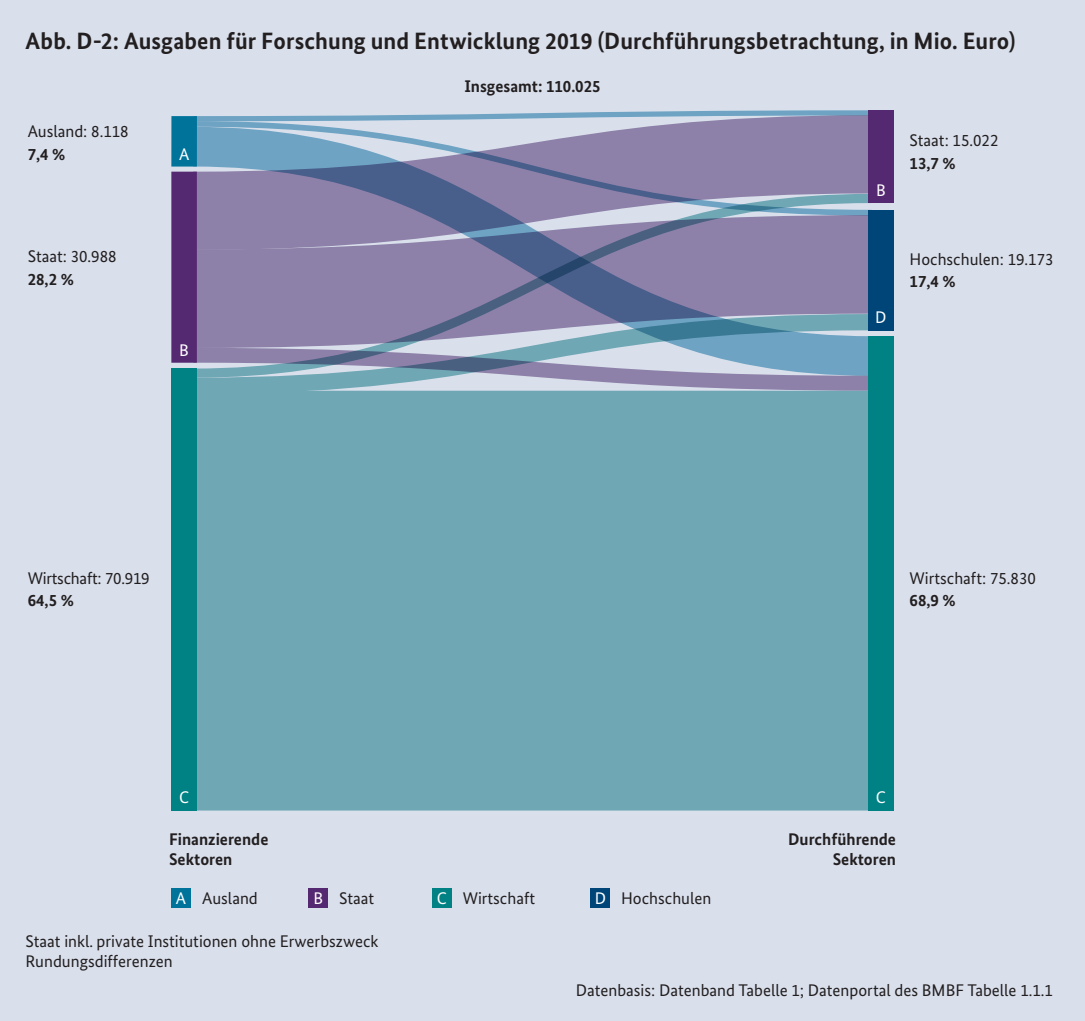
<style>
.page{position:relative;width:1085px;height:1021px;background:#fff}
.page>*{position:absolute;margin:0;border:0;box-sizing:border-box;transform-origin:0 0}
.t1{font:700 23.62px "Bundes Sans";letter-spacing:.005em;color:#231f20}
.t2{font:16.88px/20.2px "Bundes Sans";color:#231f20}
.t3{font:700 16.88px/20.2px "Bundes Sans";color:#231f20}
.t4{font:16.88px "Bundes Sans";color:#fff}
.s1{color:#fff}
</style>
<div class="page">
<div style="left:0;top:1px;width:1078px;height:1019px;background:#d9e0ec"></div>
<div style="left:193px;top:391px;width:677px;height:419px;background:#70a7b4"></div>
<svg style="left:197px;top:376px;width:671px;height:15px"></svg>
<svg style="left:197px;top:218px;width:674px;height:158px;background:#878aad"></svg>
<svg style="left:197px;top:110px;width:671px;height:8px"></svg>
<svg style="left:193px;top:118px;width:678px;height:100px"></svg>
<div style="left:171px;top:116px;width:26px;height:50px;background:#00739a"></div>
<div style="left:171px;top:172px;width:26px;height:191px;background:#552872"></div>
<div style="left:171px;top:368px;width:26px;height:442px;background:#008183"></div>
<div style="left:868px;top:110px;width:25px;height:93px;background:#552872"></div>
<div style="left:868px;top:210px;width:25px;height:120px;background:#004578"></div>
<div style="left:868px;top:336px;width:25px;height:474px;background:#008183"></div>
<div style="left:171px;top:888px;width:19px;height:19px;background:#00739a"></div>
<div style="left:309px;top:888px;width:19px;height:19px;background:#552872"></div>
<div style="left:432px;top:888px;width:19px;height:19px;background:#008183"></div>
<div style="left:590px;top:888px;width:20px;height:19px;background:#004578"></div>
<h1 class="t1" style="left:26px;top:26px;width:991px">Abb. D-2: Ausgaben für Forschung und Entwicklung 2019 (Durchführungsbetrachtung, in Mio. Euro)</h1>
<p class="t2" style="left:28px;top:121px;width:102px">Ausland: 8.118</p>
<p class="t3" style="left:28px;top:143px;width:39px">7,4 %</p>
<p class="t2" style="left:28px;top:246px;width:90px">Staat: 30.988</p>
<p class="t3" style="left:28px;top:268px;width:48px">28,2 %</p>
<p class="t4" style="left:179px;top:144px;width:12px">A</p>
<p class="t4" style="left:179px;top:340px;width:11px">B</p>
<p class="t3" style="left:464px;top:76px;width:138px">Insgesamt: 110.025</p>
<p class="t4" style="left:875px;top:180px;width:11px">B</p>
<p class="t4" style="left:875px;top:307px;width:13px">D</p>
<p class="t2" style="left:909px;top:130px;width:90px">Staat: 15.022</p>
<p class="t3" style="left:909px;top:153px;width:48px">13,7 %</p>
<p class="t2" style="left:909px;top:248px;width:145px">Hochschulen: 19.173</p>
<p class="t3" style="left:909px;top:271px;width:48px">17,4 %</p>
<p class="t2" style="left:28px;top:568px;width:123px">Wirtschaft: 70.919</p>
<p class="t3" style="left:28px;top:590px;width:48px">64,5 %</p>
<p class="t2" style="left:909px;top:568px;width:128px">Wirtschaft: 75.830</p>
<p class="t3" style="left:909px;top:590px;width:48px">68,9 %</p>
<p class="t4" style="left:179px;top:787px;width:12px">C</p>
<p class="t4" style="left:875px;top:787px;width:12px">C</p>
<p class="t3" style="left:169px;top:828px;width:101px">Finanzierende<br>Sektoren</p>
<p class="t3" style="left:788px;top:828px;width:109px;text-align:right">Durchführende<br>Sektoren</p>
<p class="t2" style="left:176px;top:887px;width:83px"><span class="s1">A</span> Ausland</p>
<p class="t2" style="left:313px;top:887px;width:62px"><span class="s1">B</span> Staat</p>
<p class="t2" style="left:437px;top:887px;width:100px"><span class="s1">C</span> Wirtschaft</p>
<p class="t2" style="left:594px;top:887px;width:118px"><span class="s1">D</span> Hochschulen</p>
<p class="t2" style="left:26px;top:930px;width:354px">Staat inkl. private Institutionen ohne Erwerbszweck<br>Rundungsdifferenzen</p>
<p class="t2" style="left:575px;top:979px;width:479px">Datenbasis: Datenband Tabelle 1; Datenportal des BMBF Tabelle 1.1.1</p>
</div>
